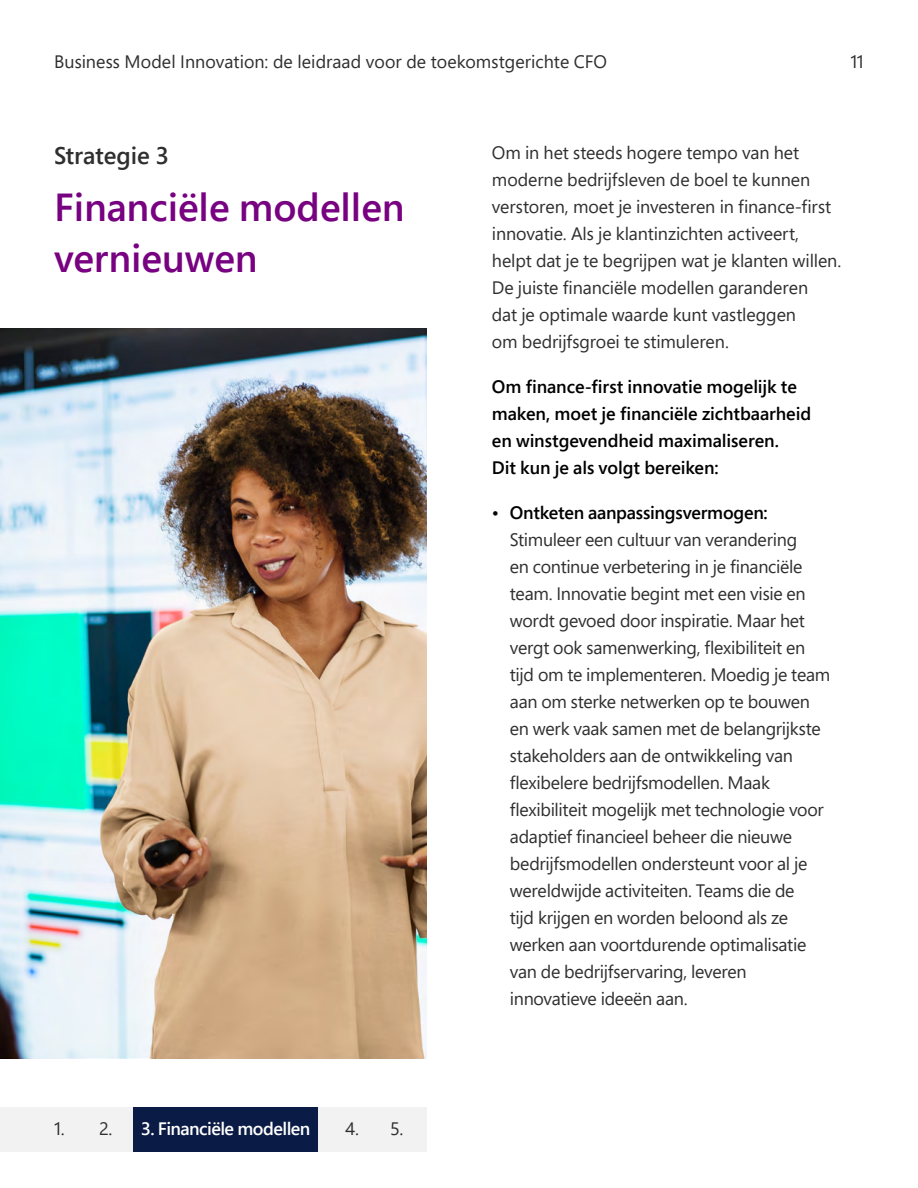
<style>
.page{position:relative;width:918px;height:1188px;background:#fff}
.page>*{position:absolute;margin:0;border:0;box-sizing:border-box;transform-origin:0 0}
.H3_26_34{font:600 39px/51px "Segoe Pro";color:#770180}
.quotes_16_22{font:600 24px "Segoe Pro";color:#2f2f2f}
.P_12_18{font:18px/27px "Segoe Pro";letter-spacing:-.015em;color:#2f2f2f}
.P_12_18-2{font:600 18px/27px "Segoe Pro";color:#000}
.P_12_18-3{font:18px "Segoe Pro";letter-spacing:.005em;color:#2f2f2f}
.P_12_18-4{font:600 18px "Segoe Pro";letter-spacing:-.03em;color:#fff}
.s1{color:#000}
.s2{font-weight:600;color:#000}
</style>
<div class="page">
<div style="left:0;top:1107px;width:426px;height:45px;background:#f2f2f2"></div>
<div style="left:134px;top:1107px;width:184px;height:45px;background:#0a1b45"></div>
<img style="left:0;top:328px;width:426px;height:731px">
<p class="P_12_18-3" style="left:54px;top:49px;width:555px">Business Model Innovation: de leidraad voor de toekomstgerichte CFO</p>
<p class="P_12_18" style="left:850px;top:47px;width:15px">11</p>
<p class="quotes_16_22" style="left:54px;top:139px;width:116px">Strategie 3</p>
<p class="H3_26_34" style="left:54px;top:180px;width:352px">Financiële modellen vernieuwen</p>
<p class="P_12_18" style="left:54px;top:1115px;width:12px">1.</p>
<p class="P_12_18" style="left:99px;top:1115px;width:15px">2.</p>
<p class="P_12_18-4" style="left:141px;top:1116px;width:171px">3. Financiële modellen</p>
<p class="P_12_18" style="left:345px;top:1115px;width:16px">4.</p>
<p class="P_12_18" style="left:390px;top:1115px;width:15px">5.</p>
<p class="P_12_18" style="left:492px;top:139px;width:351px">Om in het steeds hogere tempo van het moderne bedrijfsleven de boel te kunnen verstoren, moet je investeren in finance-first innovatie. Als je klantinzichten activeert, helpt dat je te begrijpen wat je klanten willen.<br>De juiste financiële modellen garanderen<br>dat je optimale waarde kunt vastleggen<br>om bedrijfsgroei te stimuleren.</p>
<p class="P_12_18-2" style="left:492px;top:373px;width:321px">Om finance-first innovatie mogelijk te maken, moet je financiële zichtbaarheid en winstgevendheid maximaliseren.<br>Dit kun je als volgt bereiken:</p>
<p class="P_12_18" style="left:510px;top:499px;width:322px;text-indent:-18px"><span class="s1">•</span> <span class="s2">Ontketen aanpassingsvermogen:<br></span>Stimuleer een cultuur van verandering<br>en continue verbetering in je financiële team. Innovatie begint met een visie en wordt gevoed door inspiratie. Maar het vergt ook samenwerking, flexibiliteit en tijd om te implementeren. Moedig je team aan om sterke netwerken op te bouwen en werk vaak samen met de belangrijkste stakeholders aan de ontwikkeling van flexibelere bedrijfsmodellen. Maak flexibiliteit mogelijk met technologie voor adaptief financieel beheer die nieuwe bedrijfsmodellen ondersteunt voor al je wereldwijde activiteiten. Teams die de<br>tijd krijgen en worden beloond als ze werken aan voortdurende optimalisatie van de bedrijfservaring, leveren innovatieve ideeën aan.</p>
</div>
